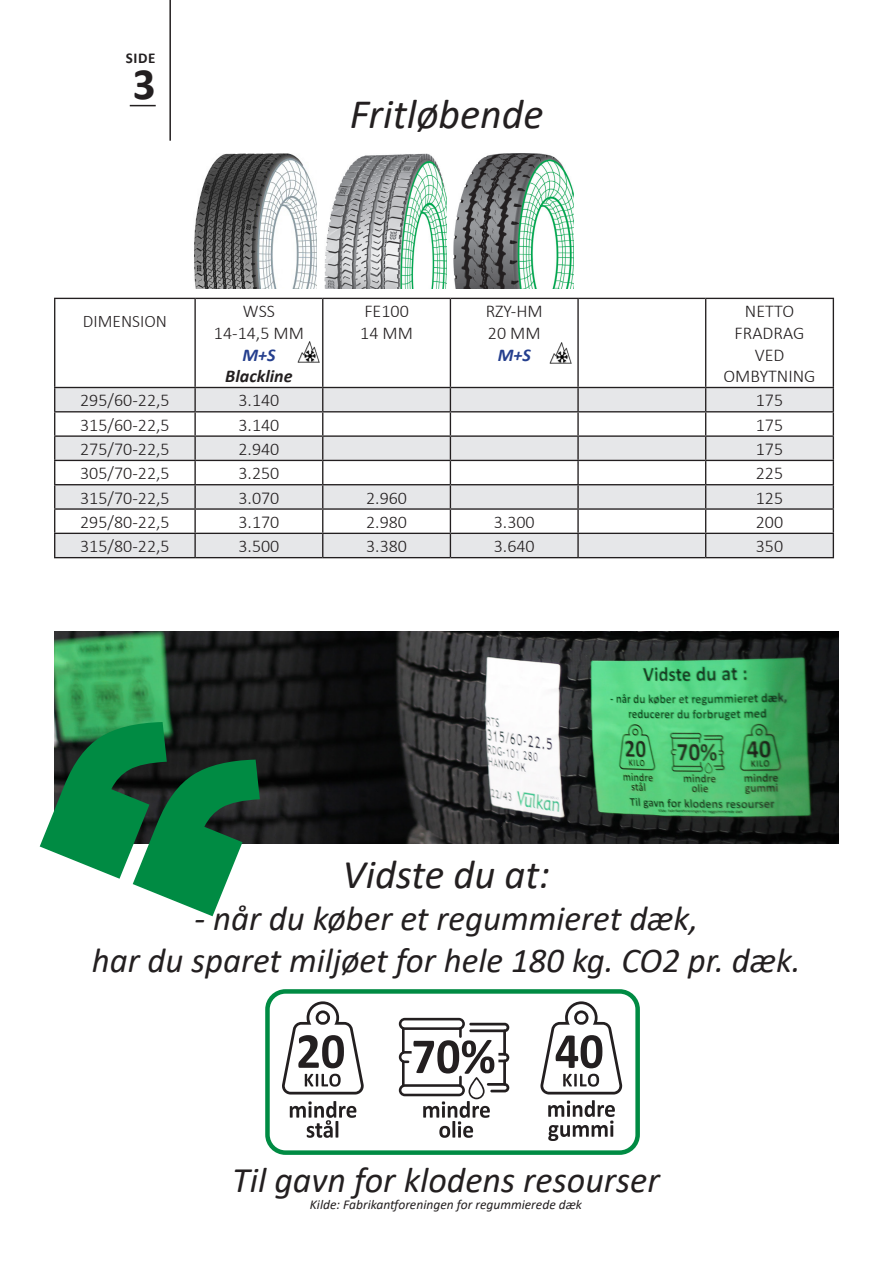
<style>
.page{position:relative;width:892px;height:1263px;background:#fff}
.page>*{position:absolute;margin:0;border:0;box-sizing:border-box;transform-origin:0 0}
.t1{font:700 45px "Calibri";color:#231f20}
.t2{font:italic 42px "Calibri";color:#231f20}
.t3{font:italic 40.8px "Calibri";color:#231f20}
.t4{font:italic 36px "Calibri";color:#231f20}
.t5{font:italic 34.95px "Calibri";color:#231f20}
.Regular_11{font:300 18px/21.6px "Calibri";color:#231f20;text-align:center}
.Regular_11-2{font:italic 700 18px "Calibri";color:#231f20}
.Regular_11-3{font:italic 700 18px "Calibri";color:#253f8e}
.Regular_11-4{font:300 17.7px "Calibri";color:#231f20}
.t6{font:700 15px "Calibri";color:#231f20}
.t7{font:italic 13.5px "Calibri";color:#231f20}
</style>
<div class="page">
<hr style="left:169px;top:0;width:2px;height:141px;background:#231f20">
<svg style="left:130px;top:105px;width:26px;height:1px"></svg>
<img style="left:324px;top:153px;width:122px;height:135px">
<img style="left:453px;top:154px;width:120px;height:134px">
<svg style="left:55px;top:388px;width:777px;height:169px;fill:#e6e7e9"></svg>
<hr style="left:54px;top:298px;width:141px;height:1px;background:#231f20">
<hr style="left:54px;top:299px;width:1px;height:88px;background:#231f20">
<hr style="left:195px;top:298px;width:128px;height:1px;background:#231f20">
<hr style="left:194px;top:299px;width:2px;height:88px;background:#231f20">
<hr style="left:323px;top:298px;width:127px;height:1px;background:#231f20">
<hr style="left:322px;top:299px;width:1px;height:88px;background:#231f20">
<hr style="left:450px;top:298px;width:128px;height:1px;background:#231f20">
<hr style="left:449px;top:299px;width:2px;height:88px;background:#231f20">
<hr style="left:578px;top:298px;width:127px;height:1px;background:#231f20">
<hr style="left:577px;top:299px;width:1px;height:88px;background:#231f20">
<hr style="left:705px;top:298px;width:128px;height:1px;background:#231f20">
<hr style="left:705px;top:299px;width:1px;height:88px;background:#231f20">
<hr style="left:832px;top:299px;width:1px;height:88px;background:#231f20">
<hr style="left:54px;top:387px;width:141px;height:1px;background:#231f20">
<hr style="left:195px;top:387px;width:128px;height:1px;background:#231f20">
<hr style="left:194px;top:388px;width:2px;height:23px;background:#231f20">
<hr style="left:323px;top:387px;width:127px;height:1px;background:#231f20">
<hr style="left:450px;top:387px;width:128px;height:1px;background:#231f20">
<hr style="left:449px;top:388px;width:2px;height:23px;background:#231f20">
<hr style="left:578px;top:387px;width:127px;height:1px;background:#231f20">
<hr style="left:705px;top:387px;width:128px;height:1px;background:#231f20">
<hr style="left:54px;top:411px;width:141px;height:1px;background:#231f20">
<hr style="left:195px;top:411px;width:128px;height:1px;background:#231f20">
<hr style="left:194px;top:412px;width:2px;height:23px;background:#231f20">
<hr style="left:323px;top:411px;width:127px;height:1px;background:#231f20">
<hr style="left:450px;top:411px;width:128px;height:1px;background:#231f20">
<hr style="left:449px;top:412px;width:2px;height:23px;background:#231f20">
<hr style="left:578px;top:411px;width:127px;height:1px;background:#231f20">
<hr style="left:705px;top:411px;width:128px;height:1px;background:#231f20">
<hr style="left:54px;top:435px;width:141px;height:2px;background:#231f20">
<hr style="left:195px;top:435px;width:128px;height:2px;background:#231f20">
<hr style="left:194px;top:437px;width:2px;height:23px;background:#231f20">
<hr style="left:323px;top:435px;width:127px;height:2px;background:#231f20">
<hr style="left:450px;top:435px;width:128px;height:2px;background:#231f20">
<hr style="left:449px;top:437px;width:2px;height:23px;background:#231f20">
<hr style="left:578px;top:435px;width:127px;height:2px;background:#231f20">
<hr style="left:705px;top:435px;width:128px;height:2px;background:#231f20">
<hr style="left:54px;top:460px;width:141px;height:1px;background:#231f20">
<hr style="left:195px;top:460px;width:128px;height:1px;background:#231f20">
<hr style="left:194px;top:461px;width:2px;height:23px;background:#231f20">
<hr style="left:323px;top:460px;width:127px;height:1px;background:#231f20">
<hr style="left:450px;top:460px;width:128px;height:1px;background:#231f20">
<hr style="left:449px;top:461px;width:2px;height:23px;background:#231f20">
<hr style="left:578px;top:460px;width:127px;height:1px;background:#231f20">
<hr style="left:705px;top:460px;width:128px;height:1px;background:#231f20">
<hr style="left:54px;top:484px;width:141px;height:1px;background:#231f20">
<hr style="left:195px;top:484px;width:128px;height:1px;background:#231f20">
<hr style="left:194px;top:485px;width:2px;height:23px;background:#231f20">
<hr style="left:323px;top:484px;width:127px;height:1px;background:#231f20">
<hr style="left:450px;top:484px;width:128px;height:1px;background:#231f20">
<hr style="left:449px;top:485px;width:2px;height:23px;background:#231f20">
<hr style="left:578px;top:484px;width:127px;height:1px;background:#231f20">
<hr style="left:705px;top:484px;width:128px;height:1px;background:#231f20">
<hr style="left:54px;top:508px;width:141px;height:2px;background:#231f20">
<hr style="left:195px;top:508px;width:128px;height:2px;background:#231f20">
<hr style="left:194px;top:510px;width:2px;height:23px;background:#231f20">
<hr style="left:323px;top:508px;width:127px;height:2px;background:#231f20">
<hr style="left:450px;top:508px;width:128px;height:2px;background:#231f20">
<hr style="left:449px;top:510px;width:2px;height:23px;background:#231f20">
<hr style="left:578px;top:508px;width:127px;height:2px;background:#231f20">
<hr style="left:705px;top:508px;width:128px;height:2px;background:#231f20">
<hr style="left:54px;top:533px;width:141px;height:1px;background:#231f20">
<svg style="left:54px;top:388px;width:1px;height:169px"></svg>
<hr style="left:195px;top:533px;width:128px;height:1px;background:#231f20">
<hr style="left:194px;top:534px;width:2px;height:23px;background:#231f20">
<hr style="left:323px;top:533px;width:127px;height:1px;background:#231f20">
<svg style="left:322px;top:388px;width:1px;height:169px"></svg>
<hr style="left:450px;top:533px;width:128px;height:1px;background:#231f20">
<hr style="left:449px;top:534px;width:2px;height:23px;background:#231f20">
<hr style="left:578px;top:533px;width:127px;height:1px;background:#231f20">
<svg style="left:577px;top:388px;width:1px;height:169px"></svg>
<hr style="left:705px;top:533px;width:128px;height:1px;background:#231f20">
<svg style="left:705px;top:388px;width:1px;height:169px"></svg>
<svg style="left:832px;top:388px;width:1px;height:169px"></svg>
<hr style="left:54px;top:557px;width:141px;height:1px;background:#231f20">
<hr style="left:195px;top:557px;width:128px;height:1px;background:#231f20">
<hr style="left:323px;top:557px;width:127px;height:1px;background:#231f20">
<hr style="left:450px;top:557px;width:128px;height:1px;background:#231f20">
<hr style="left:578px;top:557px;width:127px;height:1px;background:#231f20">
<hr style="left:705px;top:557px;width:128px;height:1px;background:#231f20">
<img style="left:298px;top:341px;width:21px;height:22px">
<img style="left:54px;top:631px;width:783px;height:213px">
<img style="left:550px;top:342px;width:21px;height:22px">
<svg style="left:282px;top:1001px;width:82px;height:93px"></svg>
<svg style="left:290px;top:1101px;width:66px;height:37px"></svg>
<svg style="left:540px;top:1001px;width:82px;height:93px"></svg>
<svg style="left:548px;top:1100px;width:66px;height:41px"></svg>
<svg style="left:399px;top:1018px;width:110px;height:120px"></svg>
<div style="left:265px;top:989px;width:374px;height:166px;border:4px solid #008b43;border-radius:18px"></div>
<img style="left:194px;top:154px;width:123px;height:134px">
<svg style="left:54px;top:697px;width:219px;height:147px;background:#213126"></svg>
<p class="t6" style="left:126px;top:48px;width:31px">SIDE</p>
<p class="t1" style="left:133px;top:52px;width:24px">3</p>
<p class="t2" style="left:350px;top:85px;width:195px">Fritløbende</p>
<p class="Regular_11-4" style="left:83px;top:310px;width:86px">DIMENSION</p>
<p class="Regular_11" style="left:243px;top:300px;width:34px">WSS</p>
<p class="Regular_11" style="left:214px;top:322px;width:92px">14-14,5 MM</p>
<p class="Regular_11-3" style="left:242px;top:342px;width:35px">M+S</p>
<p class="Regular_11-2" style="left:225px;top:363px;width:69px">Blackline</p>
<p class="Regular_11" style="left:364px;top:300px;width:46px">FE100</p>
<p class="Regular_11" style="left:360px;top:322px;width:54px">14 MM</p>
<p class="Regular_11" style="left:485px;top:300px;width:59px">RZY-HM</p>
<p class="Regular_11" style="left:488px;top:322px;width:54px">20 MM</p>
<p class="Regular_11-3" style="left:497px;top:342px;width:35px">M+S</p>
<p class="Regular_11" style="left:744px;top:300px;width:51px">NETTO</p>
<p class="Regular_11" style="left:734px;top:322px;width:71px">FRADRAG<br>VED</p>
<p class="Regular_11" style="left:723px;top:365px;width:93px">OMBYTNING</p>
<p class="Regular_11" style="left:80px;top:389px;width:91px">295/60-22,5</p>
<p class="Regular_11" style="left:238px;top:389px;width:42px">3.140</p>
<p class="Regular_11" style="left:755px;top:389px;width:29px">175</p>
<p class="Regular_11" style="left:80px;top:414px;width:91px">315/60-22,5</p>
<p class="Regular_11" style="left:238px;top:414px;width:42px">3.140</p>
<p class="Regular_11" style="left:755px;top:414px;width:29px">175</p>
<p class="Regular_11" style="left:80px;top:438px;width:91px">275/70-22,5</p>
<p class="Regular_11" style="left:238px;top:438px;width:42px">2.940</p>
<p class="Regular_11" style="left:755px;top:438px;width:29px">175</p>
<p class="Regular_11" style="left:80px;top:462px;width:91px">305/70-22,5</p>
<p class="Regular_11" style="left:238px;top:462px;width:42px">3.250</p>
<p class="Regular_11" style="left:755px;top:462px;width:29px">225</p>
<p class="Regular_11" style="left:80px;top:487px;width:91px">315/70-22,5</p>
<p class="Regular_11" style="left:238px;top:487px;width:42px">3.070</p>
<p class="Regular_11" style="left:366px;top:487px;width:42px">2.960</p>
<p class="Regular_11" style="left:755px;top:487px;width:29px">125</p>
<p class="Regular_11" style="left:80px;top:511px;width:91px">295/80-22,5</p>
<p class="Regular_11" style="left:238px;top:511px;width:42px">3.170</p>
<p class="Regular_11" style="left:366px;top:511px;width:42px">2.980</p>
<p class="Regular_11" style="left:493px;top:511px;width:42px">3.300</p>
<p class="Regular_11" style="left:755px;top:511px;width:29px">200</p>
<p class="Regular_11" style="left:80px;top:535px;width:91px">315/80-22,5</p>
<p class="Regular_11" style="left:238px;top:535px;width:42px">3.500</p>
<p class="Regular_11" style="left:366px;top:535px;width:42px">3.380</p>
<p class="Regular_11" style="left:493px;top:535px;width:42px">3.640</p>
<p class="Regular_11" style="left:755px;top:535px;width:29px">350</p>
<p class="t3" style="left:342px;top:846px;width:209px">Vidste du at:</p>
<p class="t5" style="left:194px;top:894px;width:505px">- når du køber et regummieret dæk,</p>
<p class="t5" style="left:92px;top:936px;width:710px">har du sparet miljøet for hele 180 kg. CO2 pr. dæk.</p>
<p class="t4" style="left:232px;top:1155px;width:429px">Til gavn for klodens resourser</p>
<p class="t7" style="left:310px;top:1194px;width:274px">Kilde: Fabrikantforeningen for regummierede dæk</p>
</div>
